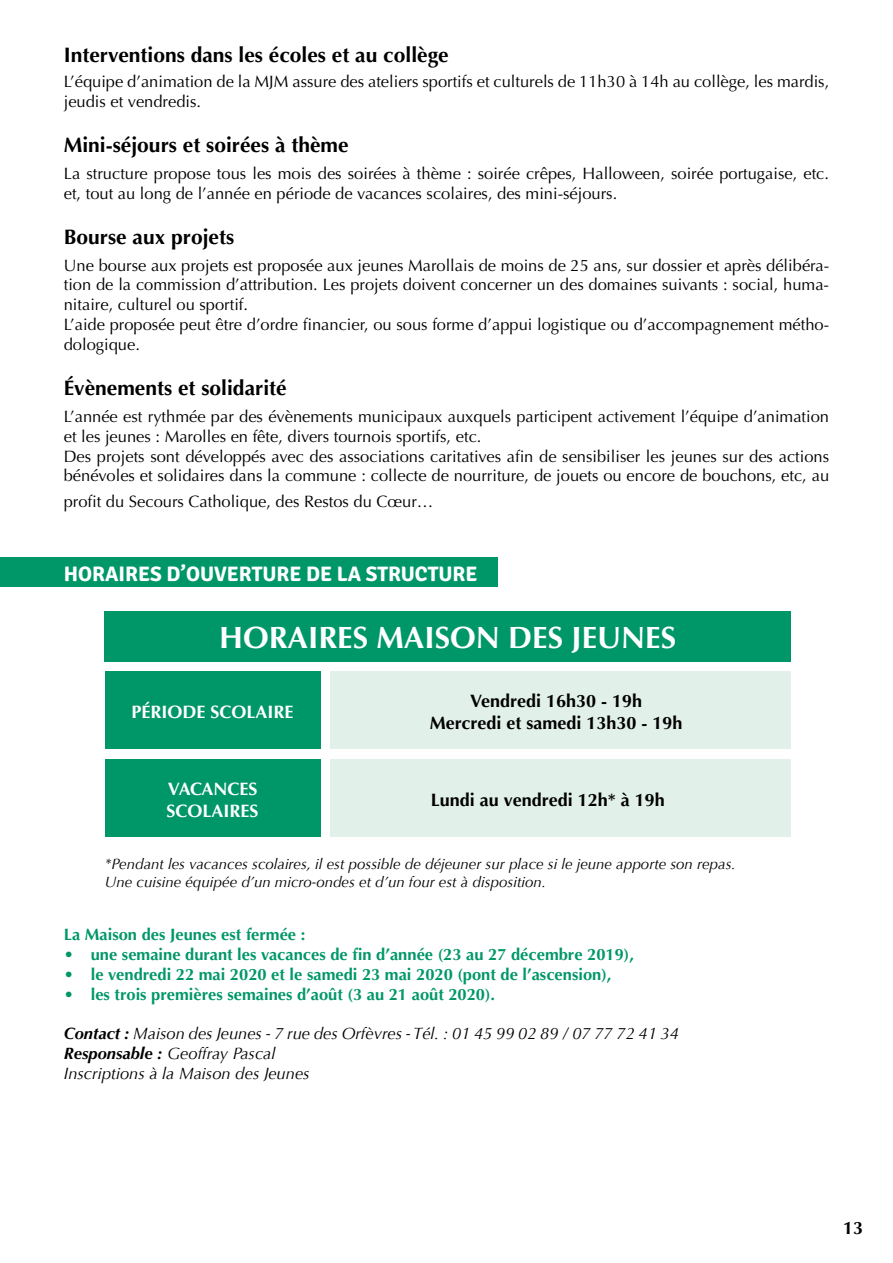
<style>
.page{position:relative;width:893px;height:1263px;background:#fff}
.page>*{position:absolute;margin:0;border:0;box-sizing:border-box;transform-origin:0 0}
.t1{font:700 30.9px "Optima";color:#fff}
.t2{font:700 21px "Optima";color:#000}
.t3{font:700 21px "Signika";color:#fff}
.t4{font:700 18px/21.6px "Optima";color:#000;text-align:center}
.t5{font:700 18px/21.6px "Optima";color:#fff}
.t6{font:16.5px/19.8px "Optima";color:#000}
.t7{font:700 16.5px "Optima";color:#009768}
.t8{font:italic 16.5px/19.8px "Optima";color:#000}
.t9{font:italic 15px/18px "Optima";color:#000}
.s1{font-weight:700}
</style>
<div class="page">
<div style="left:0;top:557px;width:497px;height:30px;background:#009768"></div>
<div style="left:105px;top:612px;width:686px;height:50px;background:#009768"></div>
<div style="left:331px;top:671px;width:460px;height:78px;background:#e1f0e9"></div>
<div style="left:331px;top:759px;width:460px;height:77px;background:#e1f0e9"></div>
<div style="left:105px;top:671px;width:215px;height:78px;background:#009768"></div>
<div style="left:105px;top:759px;width:215px;height:77px;background:#009768"></div>
<p class="t2" style="left:64px;top:43px;width:386px">Interventions dans les écoles et au collège</p>
<p class="t6" style="left:64px;top:72px;width:767px">L’équipe d’animation de la MJM assure des ateliers sportifs et culturels de 11h30 à 14h au collège, les mardis, jeudis et vendredis.</p>
<p class="t2" style="left:64px;top:133px;width:286px">Mini-séjours et soirées à thème</p>
<p class="t6" style="left:64px;top:164px;width:767px">La structure propose tous les mois des soirées à thème : soirée crêpes, Halloween, soirée portugaise, etc. et, tout au long de l’année en période de vacances scolaires, des mini-séjours.</p>
<p class="t2" style="left:64px;top:224px;width:172px">Bourse aux projets</p>
<p class="t6" style="left:64px;top:255px;width:767px">Une bourse aux projets est proposée aux jeunes Marollais de moins de 25 ans, sur dossier et après délibéra&shy;tion de la commission d’attribution. Les projets doivent concerner un des domaines suivants : social, huma&shy;nitaire, culturel ou sportif.<br>L’aide proposée peut être d’ordre financier, ou sous forme d’appui logistique ou d’accompagnement métho&shy;dologique.</p>
<p class="t2" style="left:64px;top:376px;width:224px">Évènements et solidarité</p>
<p class="t6" style="left:64px;top:407px;width:767px">L’année est rythmée par des évènements municipaux auxquels participent activement l’équipe d’animation et les jeunes : Marolles en fête, divers tournois sportifs, etc.<br>Des projets sont développés avec des associations caritatives afin de sensibiliser les jeunes sur des actions bénévoles et solidaires dans la commune : collecte de nourriture, de jouets ou encore de bouchons, etc, au</p>
<p class="t6" style="left:64px;top:491px;width:371px">profit du Secours Catholique, des Restos du Cœur…</p>
<p class="t3" style="left:64px;top:561px;width:415px">HORAIRES D’OUVERTURE DE LA STRUCTURE</p>
<h1 class="t1" style="left:219px;top:620px;width:459px">HORAIRES MAISON DES JEUNES</h1>
<p class="t5" style="left:132px;top:702px;width:163px">PÉRIODE SCOLAIRE</p>
<p class="t5" style="left:167px;top:778px;width:93px">VACANCES<br>SCOLAIRES</p>
<p class="t4" style="left:430px;top:691px;width:254px">Vendredi 16h30 - 19h<br>Mercredi et samedi 13h30 - 19h</p>
<p class="t4" style="left:431px;top:789px;width:235px">Lundi au vendredi 12h* à 19h</p>
<p class="t9" style="left:105px;top:855px;width:632px">*Pendant les vacances scolaires, il est possible de déjeuner sur place si le jeune apporte son repas.<br>Une cuisine équipée d’un micro-ondes et d’un four est à disposition.</p>
<p class="t7" style="left:64px;top:925px;width:243px">La Maison des Jeunes est fermée :</p>
<p class="t7" style="left:64px;top:945px;width:572px">• une semaine durant les vacances de fin d’année (23 au 27 décembre 2019),</p>
<p class="t7" style="left:64px;top:965px;width:549px">• le vendredi 22 mai 2020 et le samedi 23 mai 2020 (pont de l’ascension),</p>
<p class="t7" style="left:64px;top:984px;width:433px">• les trois premières semaines d’août (3 au 21 août 2020).</p>
<p class="t8" style="left:64px;top:1024px;width:617px"><span class="s1">Contact :</span> Maison des Jeunes - 7 rue des Orfèvres - Tél. : 01 45 99 02 89 / 07 77 72 41 34<br><span class="s1">Responsable :</span> Geoffray Pascal<br>Inscriptions à la Maison des Jeunes</p>
<p class="t4" style="left:843px;top:1218px;width:22px">13</p>
</div>
